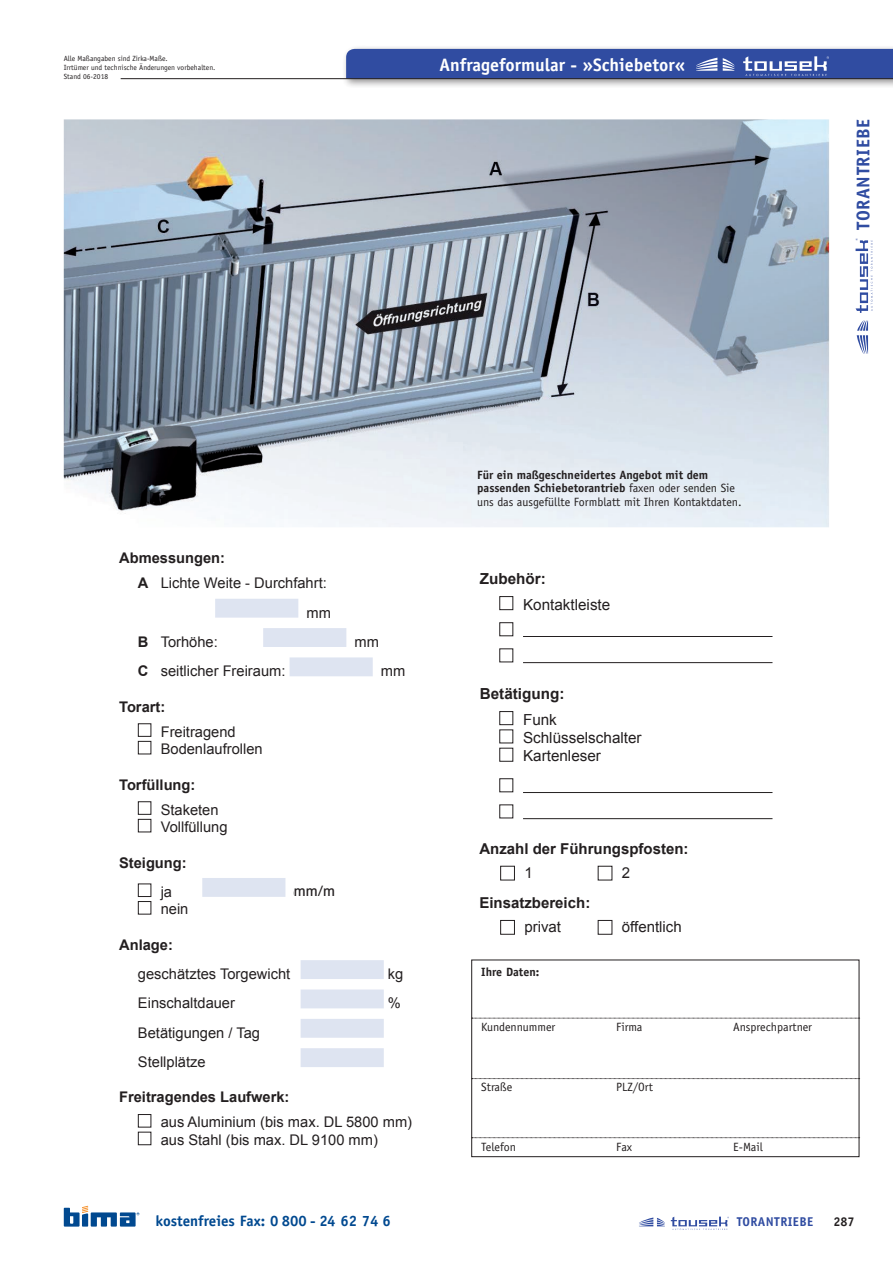
<style>
.page{position:relative;width:893px;height:1263px;background:#fff}
.page>*{position:absolute;margin:0;border:0;box-sizing:border-box;transform-origin:0 0}
.t1{font:700 18.45px "Officina Sans";letter-spacing:.03em;color:#304ca1}
.t2{font:700 18px "Officina Sans";color:#fff}
.t3{font:15.3px/17.7px "Arial";color:#231f20}
.t4{font:700 15.3px "Arial";color:#231f20}
.t5{font:700 15px "Arial";color:#231f20}
.t6{font:700 15px "Officina Sans";color:#014990}
.t7{font:15px "Arial";color:#231f20}
.t8{font:14.7px/17.5px "Arial";color:#231f20}
.t9{font:700 14.7px "Arial";color:#231f20}
.t10{font:14.7px "Helvetica BQ";color:#231f20}
.t11{font:700 12.75px "Officina Sans";letter-spacing:.03em;color:#304ca1}
.t12{font:700 12.75px "Officina Sans";color:#231f20}
.t13{font:12px/13.5px "Officina Sans";color:#231f20}
.t14{font:700 12px "Officina Sans";color:#231f20}
.t15{font:7.5px/9px "Officina Sans";color:#231f20}
.s1{font-weight:700}
</style>
<div class="page">
<img style="left:64px;top:119px;width:765px;height:408px">
<hr style="left:523px;top:636px;width:249px;height:1px;background:#231f20">
<hr style="left:523px;top:662px;width:249px;height:1px;background:#231f20">
<hr style="left:523px;top:792px;width:249px;height:1px;background:#231f20">
<hr style="left:523px;top:818px;width:249px;height:1px;background:#231f20">
<div style="left:499px;top:596px;width:14px;height:14px;border:1px solid #231f20"></div>
<div style="left:499px;top:622px;width:14px;height:14px;border:1px solid #231f20"></div>
<div style="left:499px;top:648px;width:14px;height:14px;border:1px solid #231f20"></div>
<div style="left:499px;top:711px;width:14px;height:14px;border:1px solid #231f20"></div>
<div style="left:499px;top:729px;width:14px;height:14px;border:1px solid #231f20"></div>
<div style="left:499px;top:748px;width:14px;height:14px;border:1px solid #231f20"></div>
<div style="left:499px;top:778px;width:14px;height:14px;border:1px solid #231f20"></div>
<div style="left:499px;top:804px;width:14px;height:14px;border:1px solid #231f20"></div>
<div style="left:216px;top:599px;width:82px;height:18px;background:#dee4f1"></div>
<div style="left:215px;top:599px;width:83px;height:19px;border:1px solid #dee4f1"></div>
<div style="left:264px;top:629px;width:82px;height:17px;background:#dee4f1"></div>
<div style="left:263px;top:628px;width:83px;height:19px;border:1px solid #dee4f1"></div>
<div style="left:290px;top:658px;width:82px;height:18px;background:#dee4f1"></div>
<div style="left:290px;top:657px;width:83px;height:19px;border:1px solid #dee4f1"></div>
<div style="left:138px;top:723px;width:13px;height:14px;border:1px solid #231f20"></div>
<div style="left:138px;top:741px;width:13px;height:13px;border:1px solid #231f20"></div>
<div style="left:138px;top:801px;width:13px;height:14px;border:1px solid #231f20"></div>
<div style="left:138px;top:819px;width:13px;height:13px;border:1px solid #231f20"></div>
<div style="left:138px;top:883px;width:13px;height:14px;border:1px solid #231f20"></div>
<div style="left:203px;top:879px;width:82px;height:17px;background:#dee4f1"></div>
<div style="left:202px;top:878px;width:83px;height:19px;border:1px solid #dee4f1"></div>
<div style="left:138px;top:901px;width:13px;height:13px;border:1px solid #231f20"></div>
<div style="left:301px;top:961px;width:82px;height:17px;background:#dee4f1"></div>
<div style="left:301px;top:960px;width:83px;height:19px;border:1px solid #dee4f1"></div>
<div style="left:301px;top:990px;width:82px;height:18px;background:#dee4f1"></div>
<div style="left:301px;top:989px;width:83px;height:19px;border:1px solid #dee4f1"></div>
<div style="left:301px;top:1019px;width:82px;height:18px;background:#dee4f1"></div>
<div style="left:301px;top:1019px;width:83px;height:19px;border:1px solid #dee4f1"></div>
<div style="left:301px;top:1049px;width:82px;height:17px;background:#dee4f1"></div>
<div style="left:301px;top:1048px;width:83px;height:19px;border:1px solid #dee4f1"></div>
<div style="left:138px;top:1114px;width:13px;height:13px;border:1px solid #231f20"></div>
<div style="left:138px;top:1132px;width:13px;height:13px;border:1px solid #231f20"></div>
<div style="left:342px;top:45px;width:551px;height:44px;background:#231f20;opacity:.5"></div>
<svg style="left:64px;top:1206px;width:75px;height:20px"></svg>
<hr style="left:121px;top:78px;width:772px;height:1px;background:#231f20">
<svg style="left:857px;top:321px;width:11px;height:33px"></svg>
<svg style="left:855px;top:238px;width:18px;height:75px"></svg>
<svg style="left:639px;top:1217px;width:26px;height:9px"></svg>
<svg style="left:671px;top:1216px;width:58px;height:14px"></svg>
<svg style="left:346px;top:49px;width:547px;height:30px;background:#3852a1"></svg>
<div style="left:500px;top:866px;width:15px;height:14px;border:1px solid #231f20"></div>
<div style="left:500px;top:920px;width:15px;height:14px;border:1px solid #231f20"></div>
<div style="left:598px;top:920px;width:14px;height:14px;border:1px solid #231f20"></div>
<div style="left:471px;top:960px;width:388px;height:197px;border:1px solid #231f20"></div>
<svg style="left:472px;top:1018px;width:388px;height:1px"></svg>
<svg style="left:472px;top:1078px;width:388px;height:1px"></svg>
<svg style="left:472px;top:1137px;width:388px;height:1px"></svg>
<p class="t15" style="left:64px;top:54px;width:153px">Alle Maßangaben sind Zirka-Maße.<br>Irrtümer und technische Änderungen vorbehalten.<br>Stand 06-2018</p>
<p class="t2" style="left:439px;top:54px;width:248px">Anfrageformular - »Schiebetor«</p>
<p class="t1" style="left:852px;top:230px;width:112px;rotate:-90deg">TORANTRIEBE</p>
<p class="t8" style="left:138px;top:545px;width:190px;line-height:25.2px;text-indent:-19px"><span class="s1">Abmessungen:<br>A</span> Lichte Weite - Durchfahrt:</p>
<p class="t8" style="left:306px;top:604px;width:26px">mm</p>
<p class="t8" style="left:138px;top:633px;width:81px"><span class="s1">B</span> Torhöhe:</p>
<p class="t8" style="left:354px;top:633px;width:26px">mm</p>
<p class="t8" style="left:138px;top:662px;width:149px"><span class="s1">C</span> seitlicher Freiraum:</p>
<p class="t8" style="left:381px;top:662px;width:26px">mm</p>
<p class="t9" style="left:119px;top:697px;width:48px">Torart:</p>
<p class="t8" style="left:161px;top:723px;width:103px">Freitragend<br>Bodenlaufrollen</p>
<p class="t9" style="left:119px;top:775px;width:78px">Torfüllung:</p>
<p class="t8" style="left:161px;top:801px;width:68px">Staketen<br>Vollfüllung</p>
<p class="t9" style="left:119px;top:853px;width:69px">Steigung:</p>
<p class="t8" style="left:161px;top:883px;width:13px">ja</p>
<p class="t8" style="left:294px;top:883px;width:37px">cm/m</p>
<p class="t8" style="left:161px;top:901px;width:29px">nein</p>
<p class="t9" style="left:119px;top:935px;width:55px">Anlage:</p>
<p class="t8" style="left:138px;top:965px;width:154px">geschätztes Torgewicht</p>
<p class="t8" style="left:388px;top:965px;width:17px">kg</p>
<p class="t8" style="left:138px;top:994px;width:99px">Einschaltdauer</p>
<p class="t8" style="left:388px;top:994px;width:15px">%</p>
<p class="t8" style="left:138px;top:1018px;width:124px;line-height:29.4px">Betätigungen / Tag<br>Stellplätze</p>
<p class="t9" style="left:119px;top:1087px;width:172px">Freitragendes Laufwerk:</p>
<p class="t8" style="left:161px;top:1114px;width:253px">aus Aluminium (bis max. DL 5800 mm) aus Stahl (bis max. DL 9100 mm)</p>
<p class="t3" style="left:204px;top:550px;width:30px;line-height:18.3px">ja nein</p>
<p class="t3" style="left:180px;top:666px;width:102px">Einschaltdauer</p>
<p class="t3" style="left:180px;top:727px;width:72px">Stellplätze</p>
<p class="t10" style="left:294px;top:883px;width:43px">mm/m</p>
<p class="t13" style="left:477px;top:468px;width:266px"><span class="s1">Für ein maßgeschneidertes Angebot mit dem passenden Schiebetorantrieb</span> faxen oder senden Sie uns das ausgefüllte Formblatt mit Ihren Kontaktdaten.</p>
<p class="t4" style="left:480px;top:568px;width:68px">Zubehör:</p>
<p class="t3" style="left:523px;top:596px;width:89px">Kontaktleiste</p>
<p class="t9" style="left:495px;top:575px;width:12px">C</p>
<p class="t4" style="left:480px;top:683px;width:86px">Betätigung:</p>
<p class="t3" style="left:523px;top:711px;width:120px">Funk<br>Schlüsselschalter<br>Kartenleser</p>
<p class="t5" style="left:479px;top:840px;width:211px">Anzahl der Führungspfosten:</p>
<p class="t7" style="left:524px;top:864px;width:10px">1</p>
<p class="t7" style="left:622px;top:864px;width:10px">2</p>
<p class="t5" style="left:479px;top:894px;width:112px">Einsatzbereich:</p>
<p class="t7" style="left:524px;top:918px;width:38px">privat</p>
<p class="t7" style="left:622px;top:918px;width:61px">öffentlich</p>
<p class="t14" style="left:481px;top:964px;width:60px">Ihre Daten:</p>
<p class="t13" style="left:481px;top:1020px;width:76px">Kundennummer</p>
<p class="t13" style="left:616px;top:1020px;width:28px">Firma</p>
<p class="t13" style="left:733px;top:1020px;width:80px">Ansprechpartner</p>
<p class="t13" style="left:481px;top:1080px;width:33px">Straße</p>
<p class="t13" style="left:616px;top:1080px;width:38px">PLZ/Ort</p>
<p class="t13" style="left:481px;top:1140px;width:36px">Telefon</p>
<p class="t13" style="left:616px;top:1140px;width:17px">Fax</p>
<p class="t13" style="left:733px;top:1140px;width:31px">E-Mail</p>
<p class="t6" style="left:155px;top:1212px;width:237px">kostenfreies Fax: 0 800 - 24 62 74 6</p>
<p class="t11" style="left:737px;top:1214px;width:78px">TORANTRIEBE</p>
<p class="t12" style="left:833px;top:1214px;width:23px">287</p>
</div>
